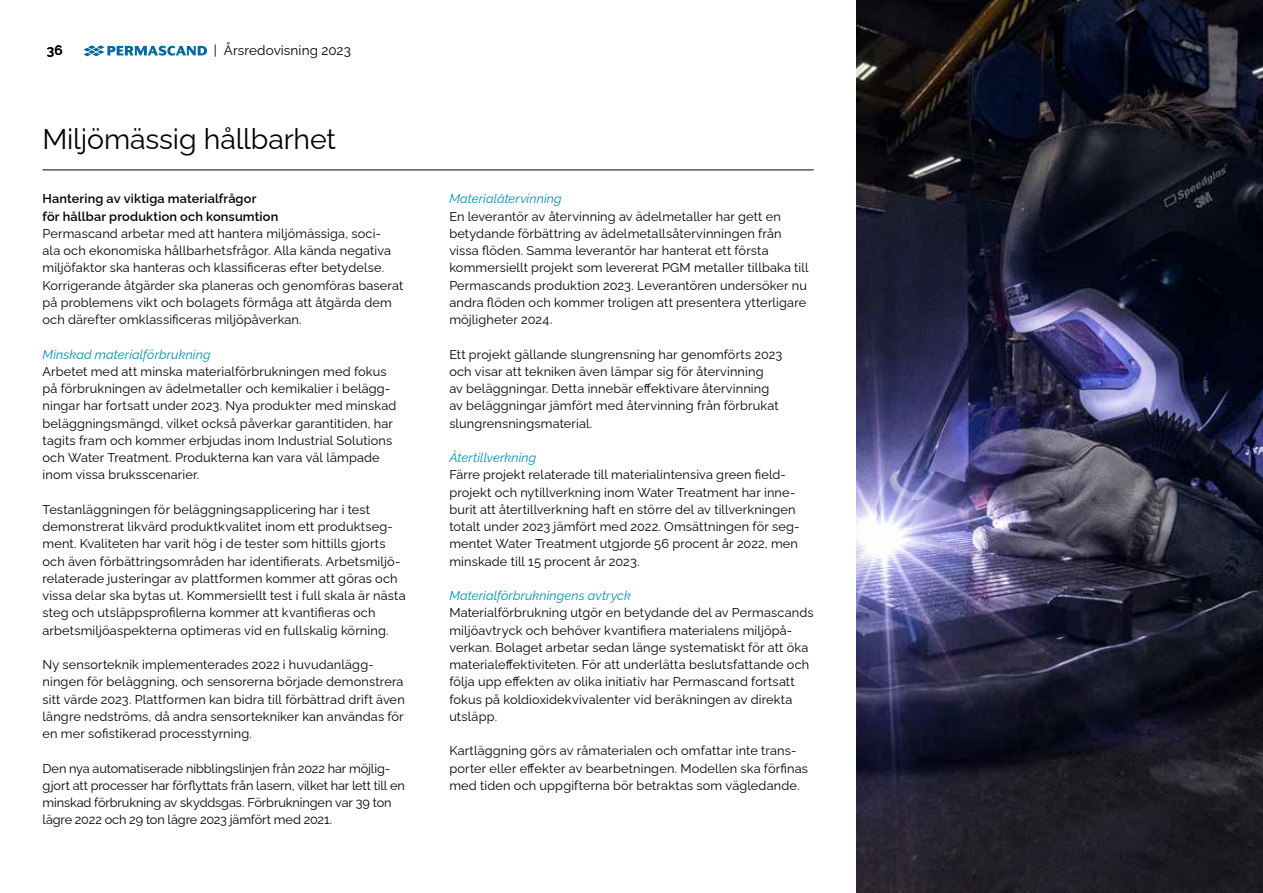
<style>
.page{position:relative;width:1263px;height:893px;background:#fff}
.page>*{position:absolute;margin:0;border:0;box-sizing:border-box;transform-origin:0 0}
.t1{font:28.5px "Raleway";letter-spacing:-.005em;color:#000}
.t2{font:13.5px "Raleway";letter-spacing:.005em;color:#000}
.t3{font:600 13.5px "Raleway";color:#000}
.t4{font:12.75px/17.2px "Raleway";letter-spacing:.01em;color:#000}
.t5{font:12.75px/17.2px "Raleway";letter-spacing:-.01em;color:#000}
.t6{font:italic 12.75px "Raleway";letter-spacing:.01em;color:#0092ae}
.t7{font:600 12.75px/17.2px "Raleway";letter-spacing:.01em;color:#000}
</style>
<div class="page">
<svg style="left:84px;top:45px;width:123px;height:11px"></svg>
<img style="left:856px;top:0;width:407px;height:893px">
<hr style="left:43px;top:170px;width:771px;height:1px;background:#000">
<p class="t3" style="left:47px;top:40px;width:17px">36</p>
<p class="t2" style="left:214px;top:40px;width:138px">| Årsredovisning 2023</p>
<h1 class="t1" style="left:43px;top:117px;width:295px">Miljömässig hållbarhet</h1>
<p class="t7" style="left:43px;top:189px;width:237px">Hantering av viktiga materialfrågor<br>för hållbar produktion och konsumtion</p>
<p class="t4" style="left:43px;top:223px;width:362px">Permascand arbetar med att hantera miljömässiga, soci-<br>ala och ekonomiska hållbarhetsfrågor. Alla kända negativa miljöfaktor ska hanteras och klassificeras efter betydelse.<br>Korrigerande åtgärder ska planeras och genomföras baserat på problemens vikt och bolagets förmåga att åtgärda dem och därefter omklassificeras miljöpåverkan.</p>
<p class="t6" style="left:43px;top:344px;width:170px">Minskad materialförbrukning</p>
<p class="t4" style="left:43px;top:361px;width:355px">Arbetet med att minska materialförbrukningen med fokus på förbrukningen av ädelmetaller och kemikalier i belägg&shy;ningar har fortsatt under 2023. Nya produkter med minskad beläggningsmängd, vilket också påverkar garantitiden, har tagits fram och kommer erbjudas inom Industrial Solutions och Water Treatment. Produkterna kan vara väl lämpade inom vissa bruksscenarier.</p>
<p class="t4" style="left:43px;top:499px;width:365px">Testanläggningen för beläggningsapplicering har i test demonstrerat likvärd produktkvalitet inom ett produktseg&shy;ment. Kvaliteten har varit hög i de tester som hittills gjorts och även förbättringsområden har identifierats. Arbetsmiljö&shy;relaterade justeringar av plattformen kommer att göras och vissa delar ska bytas ut. Kommersiellt test i full skala är nästa steg och utsläppsprofilerna kommer att kvantifieras och arbetsmiljöaspekterna optimeras vid en fullskalig körning.</p>
<p class="t4" style="left:43px;top:655px;width:364px">Ny sensorteknik implementerades 2022 i huvudanlägg&shy;ningen för beläggning, och sensorerna började demonstrera sitt värde 2023. Plattformen kan bidra till förbättrad drift även längre nedströms, då andra sensortekniker kan användas för en mer sofistikerad processtyrning.</p>
<p class="t5" style="left:43px;top:758px;width:364px">Den nya automatiserade nibblingslinjen från 2022 har möjlig&shy;gjort att processer har förflyttats från lasern, vilket har lett till en minskad förbrukning av skyddsgas. Förbrukningen var 39 ton lägre 2022 och 29 ton lägre 2023 jämfört med 2021.</p>
<p class="t6" style="left:449px;top:189px;width:114px">Materialåtervinning</p>
<p class="t4" style="left:449px;top:206px;width:361px">En leverantör av återvinning av ädelmetaller har gett en betydande förbättring av ädelmetallsåtervinningen från vissa flöden. Samma leverantör har hanterat ett första kommersiellt projekt som levererat PGM metaller tillbaka till Permascands produktion 2023. Leverantören undersöker nu andra flöden och kommer troligen att presentera ytterligare möjligheter 2024.</p>
<p class="t4" style="left:449px;top:344px;width:335px">Ett projekt gällande slungrensning har genomförts 2023 och visar att tekniken även lämpar sig för återvinning<br>av beläggningar. Detta innebär effektivare återvinning av beläggningar jämfört med återvinning från förbrukat slungrensningsmaterial.</p>
<p class="t6" style="left:449px;top:447px;width:89px">Återtillverkning</p>
<p class="t4" style="left:449px;top:465px;width:352px">Färre projekt relaterade till materialintensiva green field&shy;projekt och nytillverkning inom Water Treatment har inne&shy;burit att återtillverkning haft en större del av tillverkningen totalt under 2023 jämfört med 2022. Omsättningen för seg&shy;mentet Water Treatment utgjorde 56 procent år 2022, men minskade till 15 procent år 2023.</p>
<p class="t6" style="left:449px;top:585px;width:183px">Materialförbrukningens avtryck</p>
<p class="t4" style="left:449px;top:603px;width:366px">Materialförbrukning utgör en betydande del av Permascands miljöavtryck och behöver kvantifiera materialens miljöpå&shy;verkan. Bolaget arbetar sedan länge systematiskt för att öka materialeffektiviteten. För att underlätta beslutsfattande och följa upp effekten av olika initiativ har Permascand fortsatt fokus på koldioxidekvivalenter vid beräkningen av direkta utsläpp.</p>
<p class="t4" style="left:449px;top:741px;width:360px">Kartläggning görs av råmaterialen och omfattar inte trans&shy;porter eller effekter av bearbetningen. Modellen ska förfinas med tiden och uppgifterna bör betraktas som vägledande.</p>
</div>
